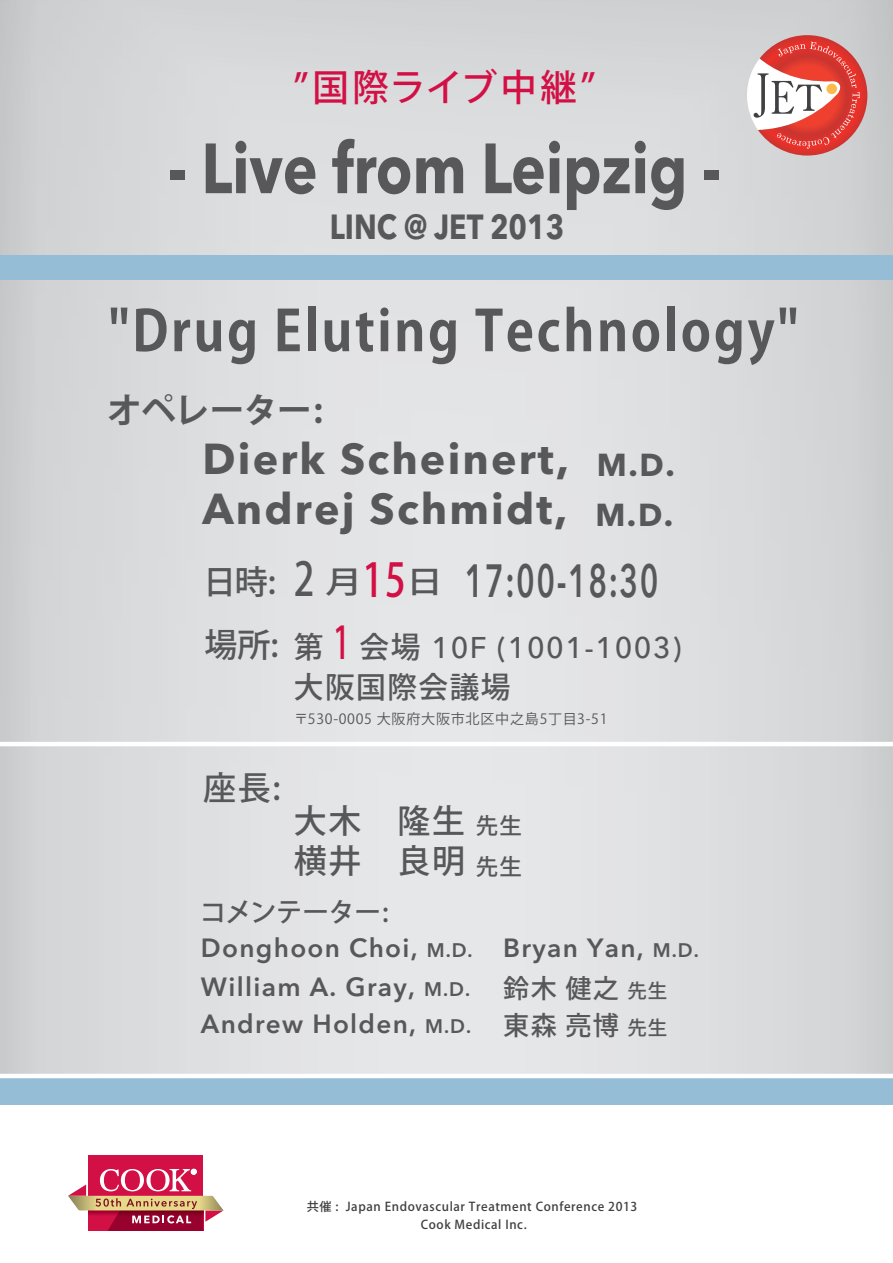
<style>
.page{position:relative;width:893px;height:1263px;background:#fff}
.page>*{position:absolute;margin:0;border:0;box-sizing:border-box;transform-origin:0 0}
.t1{font:700 70.2px "Avenir Next LT Pro";color:#58585b;scale:.83 1}
.t2{font:700 55.5px "Koz Go Std";letter-spacing:.05em;color:#58585b;scale:.93 1}
.t3{font:600 46.2px "Avenir Next LT Pro";letter-spacing:.05em;color:#58585b;scale:.67 1}
.t4{font:700 42.9px "Avenir Next LT Pro";letter-spacing:.05em;color:#58585b}
.t5{font:500 37.05px "Koz Go Std";letter-spacing:.06em;color:#d31045}
.t6{font:700 34.8px "Koz Go Pro";letter-spacing:-.03em;color:#58585b}
.t7{font:700 34.5px "Avenir Next LT Pro";color:#58585b;scale:.83 1}
.t8{font:500 33px/40.5px "Koz Go Pro";letter-spacing:.05em;color:#58585b}
.t9{font:500 29.7px "Avenir Next LT Pro";letter-spacing:.05em;color:#58585b}
.t10{font:500 29.7px "Koz Go Pro";letter-spacing:.05em;color:#58585b}
.t11{font:500 26.7px "Koz Go Pro";letter-spacing:-.03em;color:#58585b}
.t12{font:600 26.1px/38.1px "Avenir Next LT Pro";letter-spacing:.05em;color:#58585b;text-align:justify}
.t13{font:500 26.1px/37px "Koz Go Pro";letter-spacing:.05em;color:#58585b}
.t14{font:14.1px "Koz Go Pro";letter-spacing:.05em;color:#58585b}
.t15{font:500 12.15px/17.5px "Koz Go Std";letter-spacing:.05em;color:#404042;text-align:center}
.s1{font-size:31.5px}
.s2{font-family:"Koz Go Pro";font-weight:500;font-size:33px}
.s3{font-family:"Koz Go Pro";font-weight:500}
.s4{font-family:"Koz Go Pro";font-weight:500;font-size:30.75px}
.s5{font-family:"Koz Go Pro";font-weight:500;color:#d31045}
.s6{font-family:"Koz Go Pro"}
.s7{font-family:"Koz Go Pro";font-size:44.55px;color:#d31045}
.s8{font-size:22.5px}
.s9{font-size:19.5px}
</style>
<div class="page">
<svg style="left:747px;top:35px;width:120px;height:121px"></svg>
<div style="left:826px;top:84px;width:11px;height:10px;background:#fdba4c;border-radius:50%"></div>
<div style="left:89px;top:1155px;width:114px;height:51px;background:#d31045"></div>
<svg style="left:68px;top:1169px;width:156px;height:62px"></svg>
<div style="left:0;top:255px;width:893px;height:25px;background:#95bdd5"></div>
<div style="left:0;top:1076px;width:893px;height:29px;background:#95bdd5"></div>
<hr style="left:0;top:1074px;width:893px;height:4px;background:#fff">
<h3 class="t5" style="left:294px;top:64px;width:304px">”国際ライブ中継”</h3>
<h1 class="t1" style="left:168px;top:126px;width:668px">- Live from Leipzig -</h1>
<h3 class="t7" style="left:330px;top:206px;width:284px">LINC @ JET 2013</h3>
<h2 class="t2" style="left:108px;top:295px;width:744px">"Drug Eluting Technology"</h2>
<h3 class="t6" style="left:107px;top:388px;width:217px">オペレーター:</h3>
<h3 class="t4" style="left:203px;top:433px;width:474px">Dierk Scheinert, <span class="s1">M.D.</span></h3>
<h3 class="t4" style="left:203px;top:483px;width:472px">Andrej Schmidt, <span class="s1">M.D.</span></h3>
<h3 class="t3" style="left:203px;top:552px;width:681px"><span class="s2">日時:</span> <span class="s3">2</span> <span class="s4">月</span><span class="s5">15</span><span class="s4">日</span> 17:00-18:30</h3>
<p class="t8" style="left:205px;top:626px;width:76px">場所:</p>
<p class="t9" style="left:294px;top:629px;width:389px"><span class="s6">第</span> <span class="s7">1</span> <span class="s6">会場</span> 10F (1001-1003)</p>
<p class="t10" style="left:294px;top:668px;width:218px">大阪国際会議場</p>
<p class="t14" style="left:294px;top:709px;width:315px">〒530-0005 大阪府大阪市北区中之島5丁目3-51</p>
<p class="t8" style="left:203px;top:769px;width:79px">座長:</p>
<p class="t8" style="left:294px;top:802px;width:230px">大木　隆生 <span class="s8">先生</span>横井　良明 <span class="s8">先生</span></p>
<p class="t11" style="left:200px;top:895px;width:190px">コメンテーター:</p>
<p class="t12" style="left:201px;top:929px;width:273px">Donghoon Choi, <span class="s9">M.D.<br></span>William A. Gray, <span class="s9">M.D.<br></span>Andrew Holden, <span class="s9">M.D.</span></p>
<p class="t12" style="left:503px;top:929px;width:197px">Bryan Yan, <span class="s9">M.D.</span></p>
<p class="t13" style="left:503px;top:971px;width:166px">鈴木 健之 <span class="s9">先生</span>東森 亮博 <span class="s9">先生</span></p>
<p class="t15" style="left:307px;top:1199px;width:332px">共催 : Japan Endovascular Treatment Conference 2013<br>Cook Medical Inc.</p>
</div>
